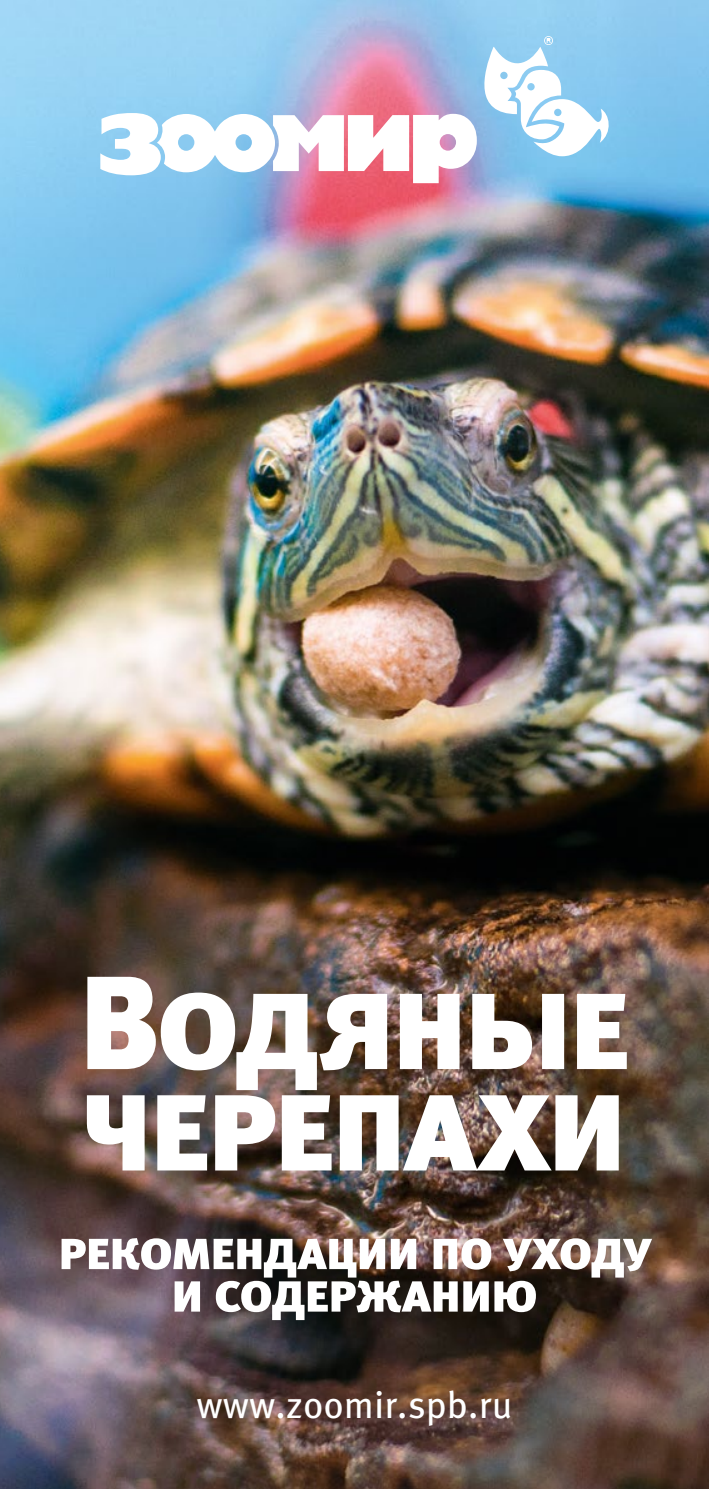
<style>
.page{position:relative;width:709px;height:1489px;background:#fff}
.page>*{position:absolute;margin:0;border:0;box-sizing:border-box;transform-origin:0 0}
.t1{font:900 132.25px/101.2px "Meta Pro";letter-spacing:-.05em;color:#fff}
.t2{font:900 53.25px/42.5px "Meta Pro";letter-spacing:-.03em;color:#fff;text-align:center}
.t3{font:37.5px "Meta Pro";color:#fff}
</style>
<div class="page">
<img style="left:0;top:0;width:709px;height:1488px">
<svg style="left:100px;top:36px;width:513px;height:147px"></svg>
<h1 class="t1" style="left:79px;top:976px;width:553px">Водяные черепахи</h1>
<p class="t2" style="left:58px;top:1230px;width:595px">рекомендации по уходу и содержанию</p>
<p class="t3" style="left:196px;top:1381px;width:317px">www.zoomir.spb.ru</p>
</div>
